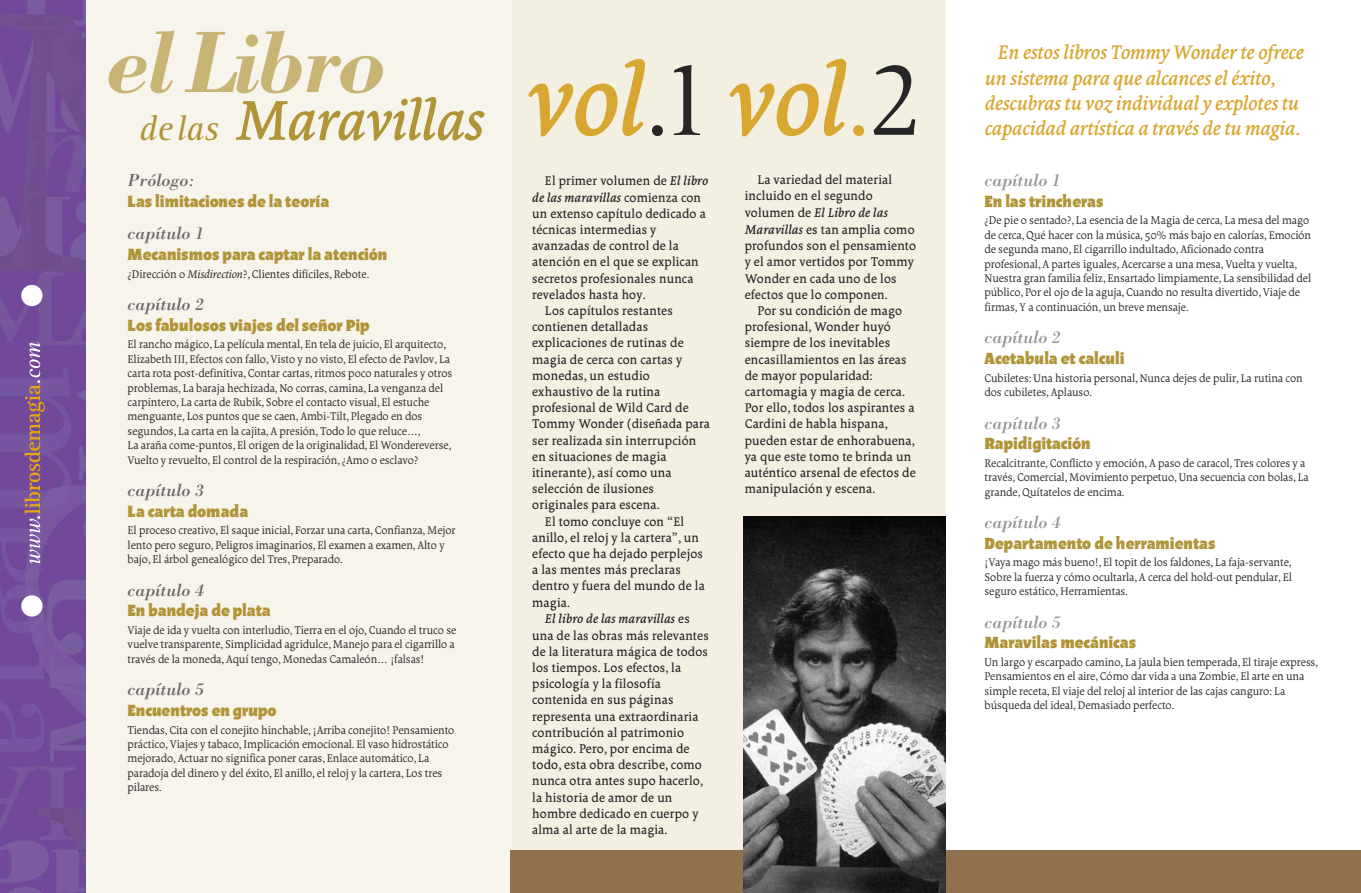
<style>
.page{position:relative;width:1361px;height:893px;background:#fff}
.page>*{position:absolute;margin:0;border:0;box-sizing:border-box;transform-origin:0 0}
.t1{font:106.35px "Borges Gris Itlica";color:#d8a732}
.t2{font:italic 700 90px "Bodoni";letter-spacing:-.025em;color:#c8b474}
.t3{font:60px "Borges Gris Itlica";letter-spacing:-.01em;color:#b19438}
.t4{font:21px/25.2px "Borges Gris Itlica";color:#d8a732}
.t5{font:18px "Rayuela Chocolate";color:#b19438}
.t6{font:italic 18px "Bodoni";color:#686768}
.t7{font:italic 18px "Bodoni";color:#939393}
.t8{font:13.5px/16.2px "Borges Gris";letter-spacing:.02em;color:#272627}
.t9{font:13.5px "Borges Gris Itlica";letter-spacing:.01em;color:#272627}
.t10{font:12px/14.4px "Borges Blanca";color:#272627}
.s1{font-family:"Rotis Serif";font-style:italic;font-size:36px}
.s2{font-family:"Borges Blanca Itlica"}
.s3{font-family:"Borges Ttulo Blanca";color:#272627}
.s4{font-family:"Borges Ttulo Blanca"}
.s5{font-family:"Borges Gris Itlica"}
.s6{font-family:"Borges Gris"}
</style>
<div class="page">
<div style="left:62px;top:0;width:654px;height:893px;background:#f7f4eb"></div>
<div style="left:512px;top:0;width:433px;height:893px;background:#f3efe1"></div>
<img style="left:0;top:0;width:85px;height:893px">
<div style="left:21px;top:285px;width:22px;height:21px;background:#fff;border-radius:50%"></div>
<div style="left:21px;top:595px;width:22px;height:22px;background:#fff;border-radius:50%"></div>
<svg style="left:24px;top:342px;width:21px;height:222px;background:#8d678e"></svg>
<div style="left:510px;top:850px;width:851px;height:43px;background:#91724f"></div>
<img style="left:743px;top:517px;width:203px;height:376px">
<h2 class="t2" style="left:105px;top:8px;width:283px">el Libro</h2>
<h3 class="t3" style="left:139px;top:97px;width:346px"><span class="s1">delas</span> Maravillas</h3>
<h3 class="t6" style="left:128px;top:169px;width:68px">Prólogo:</h3>
<h3 class="t5" style="left:128px;top:194px;width:203px">Las limitaciones de la teoría</h3>
<h3 class="t6" style="left:128px;top:223px;width:78px">capítulo 1</h3>
<h3 class="t5" style="left:128px;top:247px;width:261px">Mecanismos para captar la atención</h3>
<p class="t10" style="left:128px;top:268px;width:243px">¿Dirección o <span class="s2">Misdirection</span>?, Clientes difíciles, Rebote.</p>
<h3 class="t6" style="left:128px;top:293px;width:78px">capítulo 2</h3>
<h3 class="t5" style="left:128px;top:318px;width:244px">Los fabulosos viajes del señor Pip</h3>
<p class="t10" style="left:128px;top:338px;width:326px">El rancho mágico, La película mental, En tela de juicio, El arquitecto, Elizabeth III, Efectos con fallo, Visto y no visto, El efecto de Pavlov, La carta rota post-definitiva, Contar cartas, ritmos poco naturales y otros problemas, La baraja hechizada, No corras, camina, La venganza del carpintero, La carta de Rubik, Sobre el contacto visual, El estuche menguante, Los puntos que se caen, Ambi-Tilt, Plegado en dos segundos, La carta en la cajita, A presión, Todo lo que reluce…,<br>La araña come-puntos, El origen de la originalidad, El Wondereverse, Vuelto y revuelto, El control de la respiración, ¿Amo o esclavo?</p>
<h3 class="t6" style="left:128px;top:479px;width:78px">capítulo 3</h3>
<h3 class="t5" style="left:128px;top:504px;width:122px">La carta domada</h3>
<p class="t10" style="left:128px;top:524px;width:330px">El proceso creativo, El saque inicial, Forzar una carta, Confianza, Mejor lento pero seguro, Peligros imaginarios, El examen a examen, Alto y bajo, El árbol genealógico del Tres, Preparado.</p>
<h3 class="t6" style="left:128px;top:579px;width:78px">capítulo 4</h3>
<h3 class="t5" style="left:128px;top:603px;width:144px">En bandeja de plata</h3>
<p class="t10" style="left:128px;top:624px;width:330px">Viaje de ida y vuelta con interludio, Tierra en el ojo, Cuando el truco se vuelve transparente, Simplicidad agridulce, Manejo para el cigarrillo a través de la moneda, Aquí tengo, Monedas Camaleón… ¡falsas!</p>
<h3 class="t6" style="left:128px;top:679px;width:78px">capítulo 5</h3>
<h3 class="t5" style="left:128px;top:703px;width:151px">Encuentros en grupo</h3>
<p class="t10" style="left:128px;top:724px;width:328px">Tiendas, Cita con el conejito hinchable, ¡Arriba conejito! Pensamiento práctico, Viajes y tabaco, Implicación emocional. El vaso hidrostático mejorado, Actuar no significa poner caras, Enlace automático, La paradoja del dinero y del éxito, El anillo, el reloj y la cartera, Los tres pilares.</p>
<h1 class="t1" style="left:527px;top:59px;width:394px">vol<span class="s3">.1</span> vol<span class="s4">.</span><span class="s3">2</span></h1>
<p class="t8" style="left:545px;top:173px;width:165px">El primer volumen de <span class="s5">El libro</span></p>
<p class="t9" style="left:532px;top:192px;width:170px">de las maravillas <span class="s6">comienza con</span></p>
<p class="t8" style="left:532px;top:206px;width:175px">un extenso capítulo dedicado a</p>
<p class="t8" style="left:532px;top:223px;width:126px">técnicas intermedias y</p>
<p class="t8" style="left:532px;top:239px;width:148px">avanzadas de control de la</p>
<p class="t8" style="left:532px;top:255px;width:168px">atención en el que se explican</p>
<p class="t8" style="left:532px;top:271px;width:163px">secretos profesionales nunca</p>
<p class="t8" style="left:532px;top:287px;width:115px">revelados hasta hoy.</p>
<p class="t8" style="left:545px;top:304px;width:129px">Los capítulos restantes</p>
<p class="t8" style="left:532px;top:320px;width:117px">contienen detalladas</p>
<p class="t8" style="left:532px;top:336px;width:153px">explicaciones de rutinas de</p>
<p class="t8" style="left:532px;top:352px;width:152px">magia de cerca con cartas y</p>
<p class="t8" style="left:532px;top:368px;width:119px">monedas, un estudio</p>
<p class="t8" style="left:532px;top:385px;width:129px">exhaustivo de la rutina</p>
<p class="t8" style="left:532px;top:401px;width:158px">profesional de Wild Card de</p>
<p class="t8" style="left:532px;top:417px;width:179px">Tommy Wonder (diseñada para</p>
<p class="t8" style="left:532px;top:433px;width:166px">ser realizada sin interrupción</p>
<p class="t8" style="left:532px;top:449px;width:136px">en situaciones de magia</p>
<p class="t8" style="left:532px;top:466px;width:141px">itinerante), así como una</p>
<p class="t8" style="left:532px;top:482px;width:123px">selección de ilusiones</p>
<p class="t8" style="left:532px;top:498px;width:129px">originales para escena.</p>
<p class="t8" style="left:545px;top:514px;width:140px">El tomo concluye con “El</p>
<p class="t8" style="left:532px;top:530px;width:168px">anillo, el reloj y la cartera”, un</p>
<p class="t8" style="left:532px;top:547px;width:172px">efecto que ha dejado perplejos</p>
<p class="t8" style="left:532px;top:563px;width:150px">a las mentes más preclaras</p>
<p class="t8" style="left:532px;top:579px;width:174px">dentro y fuera del mundo de la</p>
<p class="t8" style="left:532px;top:595px;width:39px">magia.</p>
<p class="t9" style="left:545px;top:614px;width:146px">El libro de las maravillas <span class="s6">es</span></p>
<p class="t8" style="left:532px;top:628px;width:178px">una de las obras más relevantes de la literatura mágica de todos los tiempos. Los efectos, la psicología y la filosofía contenida en sus páginas representa una extraordinaria contribución al patrimonio mágico. Pero, por encima de todo, esta obra describe, como nunca otra antes supo hacerlo, la historia de amor de un hombre dedicado en cuerpo y alma al arte de la magia.</p>
<p class="t8" style="left:745px;top:173px;width:149px;text-indent:13px">La variedad del material incluido en el segundo</p>
<p class="t9" style="left:745px;top:207px;width:145px"><span class="s6">volumen de</span> El Libro de las</p>
<p class="t8" style="left:745px;top:223px;width:173px"><span class="s5">Maravillas</span> es tan amplia como profundos son el pensamiento y el amor vertidos por Tommy<br>Wonder en cada uno de los efectos que lo componen.</p>
<p class="t8" style="left:745px;top:304px;width:172px;text-indent:13px">Por su condición de mago profesional, Wonder huyó siempre de los inevitables encasillamientos en las áreas de mayor popularidad: cartomagia y magia de cerca.<br>Por ello, todos los aspirantes a<br>Cardini de habla hispana, pueden estar de enhorabuena, ya que este tomo te brinda un auténtico arsenal de efectos de manipulación y escena.</p>
<h3 class="t4" style="left:985px;top:42px;width:320px;text-indent:13px">En estos libros Tommy Wonder te ofrece un sistema para que alcances el éxito, descubras tu voz individual y explotes tu capacidad artística a través de tu magia.</h3>
<h3 class="t7" style="left:984px;top:169px;width:78px">capítulo 1</h3>
<h3 class="t5" style="left:984px;top:194px;width:120px">En las trincheras</h3>
<p class="t10" style="left:984px;top:214px;width:328px">¿De pie o sentado?, La esencia de la Magia de cerca, La mesa del mago de cerca, Qué hacer con la música, 50% más bajo en calorías, Emoción de segunda mano, El cigarrillo indultado, Aficionado contra profesional, A partes iguales, Acercarse a una mesa, Vuelta y vuelta, Nuestra gran familia feliz, Ensartado limpiamente, La sensibilidad del público, Por el ojo de la aguja, Cuando no resulta divertido, Viaje de firmas, Y a continuación, un breve mensaje.</p>
<h3 class="t7" style="left:984px;top:327px;width:78px">capítulo 2</h3>
<h3 class="t5" style="left:984px;top:351px;width:142px">Acetabula et calculi</h3>
<p class="t10" style="left:984px;top:372px;width:320px">Cubiletes: Una historia personal, Nunca dejes de pulir, La rutina con dos cubiletes, Aplauso.</p>
<h3 class="t7" style="left:984px;top:412px;width:78px">capítulo 3</h3>
<h3 class="t5" style="left:984px;top:436px;width:107px">Rapidigitación</h3>
<p class="t10" style="left:984px;top:457px;width:326px">Recalcitrante, Conflicto y emoción, A paso de caracol, Tres colores y a través, Comercial, Movimiento perpetuo, Una secuencia con bolas, La grande, Quítatelos de encima.</p>
<h3 class="t7" style="left:984px;top:511px;width:78px">capítulo 4</h3>
<h3 class="t5" style="left:984px;top:536px;width:232px">Departamento de herramientas</h3>
<p class="t10" style="left:984px;top:556px;width:309px;text-align:justify">¡Vaya mago más bueno!, El topit de los faldones, La faja-servante, Sobre la fuerza y cómo ocultarla, A cerca del hold-out pendular, El seguro estático, Herramientas.</p>
<h3 class="t7" style="left:984px;top:611px;width:78px">capítulo 5</h3>
<h3 class="t5" style="left:984px;top:635px;width:153px">Maravilas mecánicas</h3>
<p class="t10" style="left:984px;top:656px;width:335px">Un largo y escarpado camino, La jaula bien temperada, El tiraje express, Pensamientos en el aire, Cómo dar vida a una Zombie, El arte en una simple receta, El viaje del reloj al interior de las cajas canguro: La búsqueda del ideal, Demasiado perfecto.</p>
</div>
